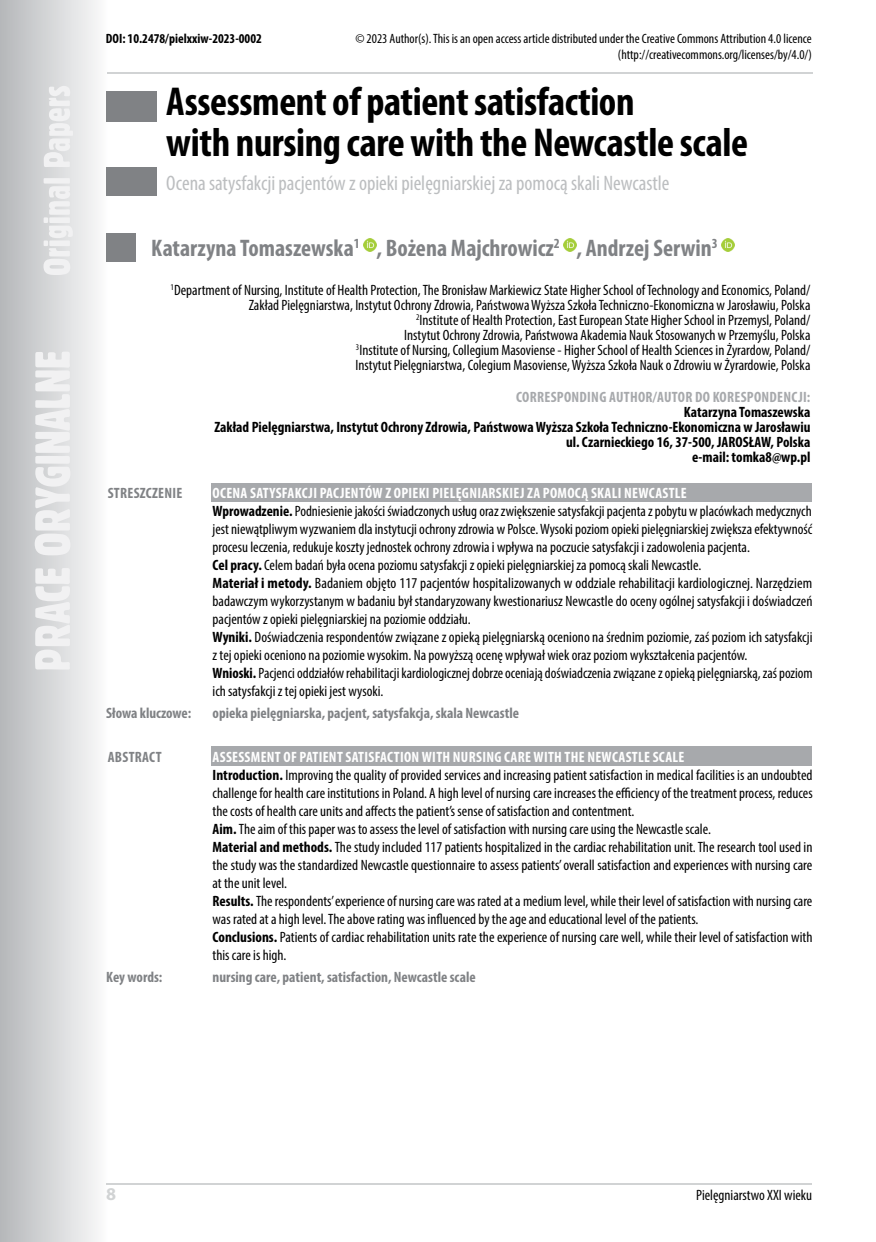
<style>
.page{position:relative;width:876px;height:1242px;background:#fff}
.page>*{position:absolute;margin:0;border:0;box-sizing:border-box;transform-origin:0 0}
.t1{font:700 condensed 40.5px/40.5px "Myriad Pro";letter-spacing:-.01em;color:#000}
.t2{font:700 condensed 24px "Myriad Pro";color:#808285}
.t3{font:condensed 21px "Myriad Pro";color:#bcbec0}
.t4{font:700 18px "Myriad Pro";color:#d1d3d4}
.t5{font:condensed 15px/18px "Myriad Pro";color:#000}
.t6{font:700 condensed 15px/15px "Myriad Pro";color:#000;text-align:right}
.t7{font:700 condensed 15px "Myriad Pro";color:#808285}
.t8{font:700 condensed 15px "Myriad Pro";letter-spacing:.02em;color:#a7a9ac}
.t9{font:700 condensed 15px "Myriad Pro";letter-spacing:.02em;color:#808285}
.t10{font:condensed 13.5px/16.2px "Myriad Pro";color:#000;text-align:right}
.t11{font:700 condensed 13.5px "Myriad Pro";color:#000}
.s1{font-weight:700;color:#fff}
.s2{font-weight:700}
</style>
<div class="page">
<div style="left:0;top:0;width:107px;height:1242px;background:linear-gradient(to right,#b5b7ba,#fbfbfb)"></div>
<hr style="left:106px;top:0;width:2px;height:1242px;background:#fdfdfe">
<svg style="left:35px;top:86px;width:38px;height:583px"></svg>
<hr style="left:106px;top:1183px;width:706px;height:2px;background:#d1d3d4">
<hr style="left:107px;top:72px;width:705px;height:2px;background:#d1d3d4">
<div style="left:106px;top:91px;width:51px;height:30px;background:#808285"></div>
<div style="left:106px;top:167px;width:51px;height:29px;background:#808285"></div>
<div style="left:106px;top:233px;width:30px;height:29px;background:#808285"></div>
<div style="left:211px;top:484px;width:601px;height:18px;background:#a7a9ac"></div>
<div style="left:211px;top:483px;width:601px;height:18px;background:#a7a9ac"></div>
<div style="left:211px;top:748px;width:601px;height:18px;background:#a7a9ac"></div>
<div style="left:211px;top:747px;width:601px;height:18px;background:#a7a9ac"></div>
<svg style="left:364px;top:239px;width:12px;height:12px"></svg>
<svg style="left:564px;top:239px;width:12px;height:12px"></svg>
<svg style="left:722px;top:239px;width:12px;height:12px"></svg>
<p class="t11" style="left:106px;top:30px;width:157px">DOI: 10.2478/pielxxiw-2023-0002</p>
<p class="t10" style="left:355px;top:30px;width:458px">© 2023 Author(s). This is an open access article distributed under the Creative Commons Attribution 4.0 licence (http://creativecommons.org/licenses/by/4.0/)</p>
<h1 class="t1" style="left:166px;top:81px;width:583px">Assessment of patient satisfaction<br>with nursing care with the Newcastle scale</h1>
<h3 class="t3" style="left:166px;top:170px;width:505px">Ocena satysfakcji pacjentów z opieki pielęgniarskiej za pomocą skali Newcastle</h3>
<h2 class="t2" style="left:151px;top:233px;width:568px">Katarzyna Tomaszewska<sup>1</sup> , Bożena Majchrowicz<sup>2</sup> , Andrzej Serwin<sup>3</sup></h2>
<p class="t5" style="left:171px;top:282px;width:641px;line-height:15px;text-align:right"><sup>1</sup>Department of Nursing, Institute of Health Protection, The Bronisław Markiewicz State Higher School of Technology and Economics, Poland/ Zakład Pielęgniarstwa, Instytut Ochrony Zdrowia, Państwowa Wyższa Szkoła Techniczno-Ekonomiczna w Jarosławiu, Polska<br><sup>2</sup>Institute of Health Protection, East European State Higher School in Przemysl, Poland/<br>Instytut Ochrony Zdrowia, Państwowa Akademia Nauk Stosowanych w Przemyślu, Polska<br><sup>3</sup>Institute of Nursing, Collegium Masoviense - Higher School of Health Sciences in Żyrardow, Poland/<br>Instytut Pielęgniarstwa, Colegium Masoviense, Wyższa Szkoła Nauk o Zdrowiu w Żyrardowie, Polska</p>
<p class="t8" style="left:516px;top:388px;width:296px">CORRESPONDING AUTHOR/AUTOR DO KORESPONDENCJI:</p>
<p class="t6" style="left:214px;top:404px;width:597px">Katarzyna Tomaszewska<br>Zakład Pielęgniarstwa, Instytut Ochrony Zdrowia, Państwowa Wyższa Szkoła Techniczno-Ekonomiczna w Jarosławiu ul. Czarnieckiego 16, 37-500, JAROSŁAW, Polska<br>e-mail: tomka8@wp.pl</p>
<p class="t9" style="left:108px;top:484px;width:76px">STRESZCZENIE</p>
<p class="t5" style="left:213px;top:484px;width:602px"><span class="s1">OCENA SATYSFAKCJI PACJENTÓW Z OPIEKI PIELĘGNIARSKIEJ ZA POMOCĄ SKALI NEWCASTLE<br></span><span class="s2">Wprowadzenie.</span> Podniesienie jakości świadczonych usług oraz zwiększenie satysfakcji pacjenta z pobytu w placówkach medycznych jest niewątpliwym wyzwaniem dla instytucji ochrony zdrowia w Polsce. Wysoki poziom opieki pielęgniarskiej zwiększa efektywność procesu leczenia, redukuje koszty jednostek ochrony zdrowia i wpływa na poczucie satysfakcji i zadowolenia pacjenta.<br><span class="s2">Cel pracy.</span> Celem badań była ocena poziomu satysfakcji z opieki pielęgniarskiej za pomocą skali Newcastle.<br><span class="s2">Materiał i metody.</span> Badaniem objęto 117 pacjentów hospitalizowanych w oddziale rehabilitacji kardiologicznej. Narzędziem badawczym wykorzystanym w badaniu był standaryzowany kwestionariusz Newcastle do oceny ogólnej satysfakcji i doświadczeń pacjentów z opieki pielęgniarskiej na poziomie oddziału.<br><span class="s2">Wyniki.</span> Doświadczenia respondentów związane z opieką pielęgniarską oceniono na średnim poziomie, zaś poziom ich satysfakcji z tej opieki oceniono na poziomie wysokim. Na powyższą ocenę wpływał wiek oraz poziom wykształcenia pacjentów.<br><span class="s2">Wnioski.</span> Pacjenci oddziałów rehabilitacji kardiologicznej dobrze oceniają doświadczenia związane z opieką pielęgniarską, zaś poziom ich satysfakcji z tej opieki jest wysoki.</p>
<p class="t7" style="left:106px;top:704px;width:87px">Słowa kluczowe:</p>
<p class="t7" style="left:213px;top:704px;width:308px">opieka pielęgniarska, pacjent, satysfakcja, skala Newcastle</p>
<p class="t9" style="left:108px;top:747px;width:55px">ABSTRACT</p>
<p class="t5" style="left:213px;top:748px;width:602px"><span class="s1">ASSESSMENT OF PATIENT SATISFACTION WITH NURSING CARE WITH THE NEWCASTLE SCALE<br></span><span class="s2">Introduction.</span> Improving the quality of provided services and increasing patient satisfaction in medical facilities is an undoubted challenge for health care institutions in Poland. A high level of nursing care increases the efficiency of the treatment process, reduces the costs of health care units and affects the patient’s sense of satisfaction and contentment.<br><span class="s2">Aim.</span> The aim of this paper was to assess the level of satisfaction with nursing care using the Newcastle scale.<br><span class="s2">Material and methods.</span> The study included 117 patients hospitalized in the cardiac rehabilitation unit. The research tool used in the study was the standardized Newcastle questionnaire to assess patients’ overall satisfaction and experiences with nursing care at the unit level.<br><span class="s2">Results.</span> The respondents’ experience of nursing care was rated at a medium level, while their level of satisfaction with nursing care was rated at a high level. The above rating was influenced by the age and educational level of the patients.<br><span class="s2">Conclusions.</span> Patients of cardiac rehabilitation units rate the experience of nursing care well, while their level of satisfaction with this care is high.</p>
<p class="t7" style="left:106px;top:968px;width:58px">Key words:</p>
<p class="t7" style="left:213px;top:968px;width:265px">nursing care, patient, satisfaction, Newcastle scale</p>
<p class="t4" style="left:106px;top:1182px;width:11px">8</p>
<p class="t5" style="left:696px;top:1186px;width:118px">Pielęgniarstwo XXI wieku</p>
</div>
